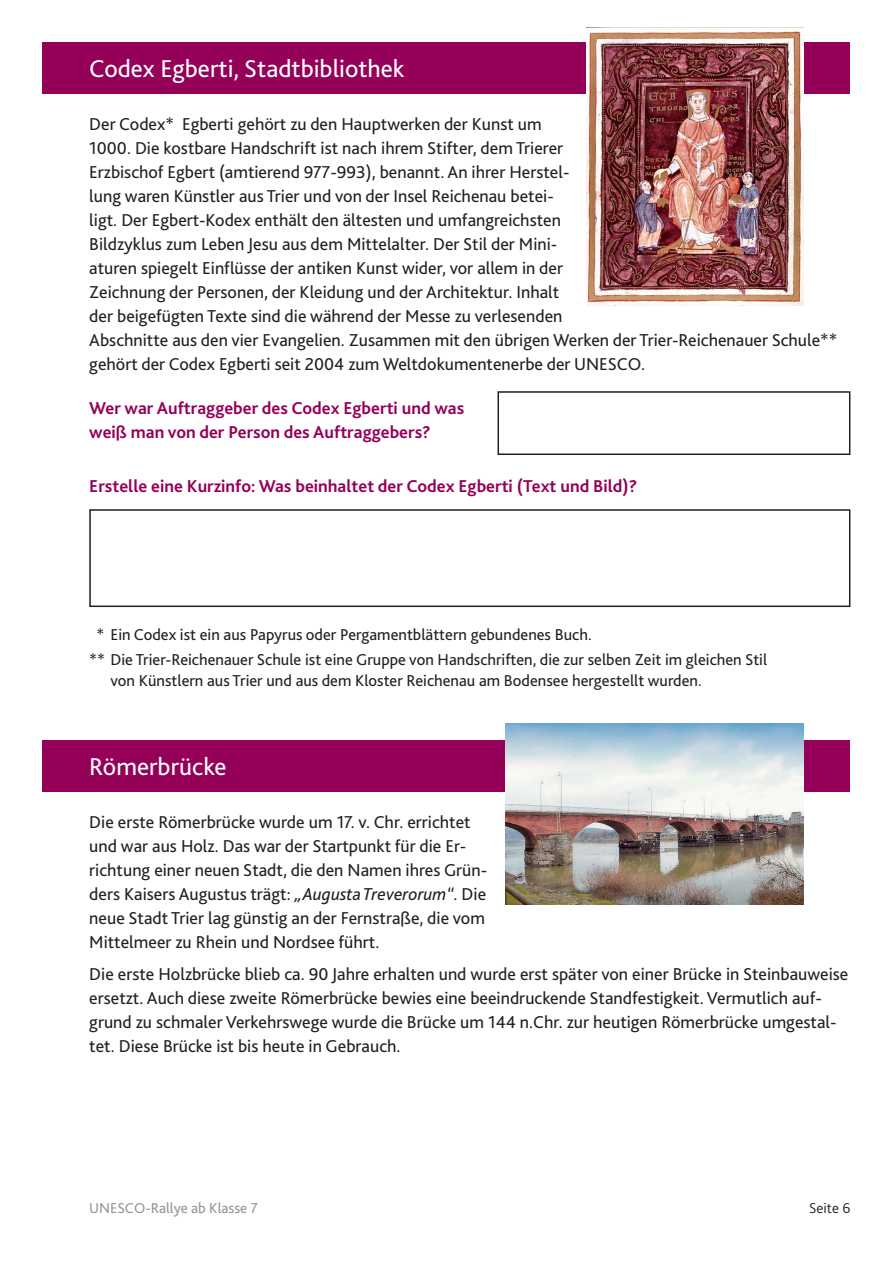
<style>
.page{position:relative;width:893px;height:1263px;background:#fff}
.page>*{position:absolute;margin:0;border:0;box-sizing:border-box;transform-origin:0 0}
.t1{font:25.5px "Bliss 2";color:#fff}
.t2{font:18px/24px "Bliss 2";color:#231f20}
.t3{font:700 18px/24px "Bliss 2";color:#950058}
.t4{font:16.5px "Bliss 2";color:#231f20}
.t5{font:15px "Bliss 2";color:#939598}
.t6{font:300 15px "Bliss 2";color:#231f20}
.s1{font-style:italic}
</style>
<div class="page">
<div style="left:497px;top:391px;width:353px;height:64px;border:2px solid #231f20"></div>
<div style="left:43px;top:43px;width:807px;height:51px;background:#950058"></div>
<img style="left:586px;top:28px;width:218px;height:277px">
<div style="left:89px;top:509px;width:761px;height:98px;border:2px solid #231f20"></div>
<div style="left:43px;top:740px;width:807px;height:51px;background:#950058"></div>
<img style="left:505px;top:724px;width:299px;height:181px">
<p class="t1" style="left:89px;top:53px;width:317px">Codex Egberti, Stadtbibliothek</p>
<p class="t2" style="left:89px;top:112px;width:750px">Der Codex* Egberti gehört zu den Hauptwerken der Kunst um<br>1000. Die kostbare Handschrift ist nach ihrem Stifter, dem Trierer<br>Erzbischof Egbert (amtierend 977-993), benannt. An ihrer Herstel-<br>lung waren Künstler aus Trier und von der Insel Reichenau betei-<br>ligt. Der Egbert-Kodex enthält den ältesten und umfangreichsten<br>Bildzyklus zum Leben Jesu aus dem Mittelalter. Der Stil der Mini-<br>aturen spiegelt Einflüsse der antiken Kunst wider, vor allem in der<br>Zeichnung der Personen, der Kleidung und der Architektur. Inhalt<br>der beigefügten Texte sind die während der Messe zu verlesenden<br>Abschnitte aus den vier Evangelien. Zusammen mit den übrigen Werken der Trier-Reichenauer Schule** gehört der Codex Egberti seit 2004 zum Weltdokumentenerbe der UNESCO.</p>
<p class="t3" style="left:89px;top:395px;width:377px">Wer war Auftraggeber des Codex Egberti und was weiß man von der Person des Auftraggebers?</p>
<p class="t3" style="left:89px;top:474px;width:550px">Erstelle eine Kurzinfo: Was beinhaltet der Codex Egberti (Text und Bild)?</p>
<p class="t4" style="left:96px;top:624px;width:497px">* Ein Codex ist ein aus Papyrus oder Pergamentblättern gebundenes Buch.</p>
<p class="t4" style="left:89px;top:649px;width:679px">** Die Trier-Reichenauer Schule ist eine Gruppe von Handschriften, die zur selben Zeit im gleichen Stil</p>
<p class="t4" style="left:111px;top:670px;width:593px">von Künstlern aus Trier und aus dem Kloster Reichenau am Bodensee hergestellt wurden.</p>
<p class="t1" style="left:89px;top:751px;width:139px">Römerbrücke</p>
<p class="t2" style="left:89px;top:809px;width:400px">Die erste Römerbrücke wurde um 17. v. Chr. errichtet und war aus Holz. Das war der Startpunkt für die Er&shy;richtung einer neuen Stadt, die den Namen ihres Grün&shy;ders Kaisers Augustus trägt: <span class="s1">„Augusta Treverorum“</span>. Die neue Stadt Trier lag günstig an der Fernstraße, die vom Mittelmeer zu Rhein und Nordsee führt.</p>
<p class="t2" style="left:89px;top:962px;width:761px">Die erste Holzbrücke blieb ca. 90 Jahre erhalten und wurde erst später von einer Brücke in Steinbauweise ersetzt. Auch diese zweite Römerbrücke bewies eine beeindruckende Standfestigkeit. Vermutlich auf&shy;grund zu schmaler Verkehrswege wurde die Brücke um 144 n.Chr. zur heutigen Römerbrücke umgestal&shy;tet. Diese Brücke ist bis heute in Gebrauch.</p>
<p class="t5" style="left:89px;top:1198px;width:170px">UNESCO-Rallye ab Klasse 7</p>
<p class="t6" style="left:809px;top:1198px;width:43px">Seite 6</p>
</div>
